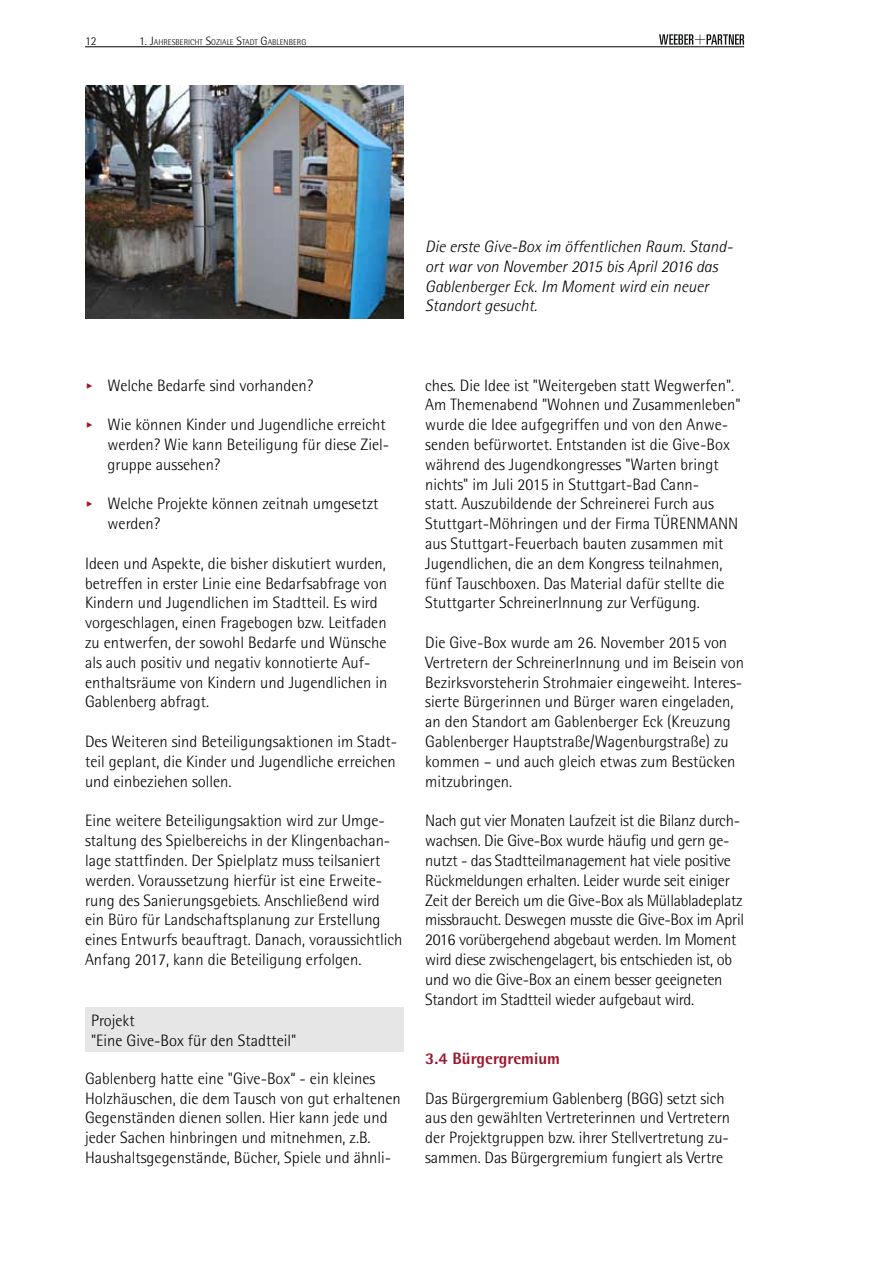
<style>
.page{position:relative;width:893px;height:1263px;background:#fff}
.page>*{position:absolute;margin:0;border:0;box-sizing:border-box;transform-origin:0 0}
.t1{font:300 16.5px/19.8px "AT Rotis Semi Sans";color:#000}
.t2{font:italic 300 16.5px/19.8px "AT Rotis Semi Sans";color:#000}
.t3{font:800 16.5px "AT Rotis Semi Sans";color:#9e152b}
.t4{font:300 12px "AT Rotis Semi Sans";color:#000}
.t5{font:300 8.4px "AT Rotis Semi Sans";color:#000}
.s1{font-size:12px}
</style>
<div class="page">
<svg style="left:659px;top:34px;width:85px;height:11px"></svg>
<hr style="left:85px;top:46px;width:659px;height:1px;background:#000">
<div style="left:85px;top:1008px;width:319px;height:44px;background:#e6e6e6"></div>
<img style="left:85px;top:85px;width:319px;height:234px">
<p class="t4" style="left:85px;top:34px;width:13px">12</p>
<p class="t5" style="left:139px;top:37px;width:168px"><span class="s1">1. J</span>AHRESBERICHT <span class="s1">S</span>OZIALE <span class="s1">S</span>TADT <span class="s1">G</span>ABLENBERG</p>
<p class="t2" style="left:425px;top:236px;width:309px">Die erste Give-Box im öffentlichen Raum. Stand&shy;ort war von November 2015 bis April 2016 das Gablenberger Eck. Im Moment wird ein neuer Standort gesucht.</p>
<p class="t1" style="left:108px;top:375px;width:207px">Welche Bedarfe sind vorhanden?</p>
<p class="t1" style="left:108px;top:415px;width:283px">Wie können Kinder und Jugendliche erreicht werden? Wie kann Beteiligung für diese Ziel&shy;gruppe aussehen?</p>
<p class="t1" style="left:108px;top:494px;width:272px">Welche Projekte können zeitnah umgesetzt werden?</p>
<p class="t1" style="left:85px;top:553px;width:304px">Ideen und Aspekte, die bisher diskutiert wurden, betreffen in erster Linie eine Bedarfsabfrage von Kindern und Jugendlichen im Stadtteil. Es wird vorgeschlagen, einen Fragebogen bzw. Leitfaden zu entwerfen, der sowohl Bedarfe und Wünsche als auch positiv und negativ konnotierte Auf&shy;enthaltsräume von Kindern und Jugendlichen in Gablenberg abfragt.</p>
<p class="t1" style="left:85px;top:732px;width:314px;text-align:justify">Des Weiteren sind Beteiligungsaktionen im Stadt&shy;teil geplant, die Kinder und Jugendliche erreichen und einbeziehen sollen.</p>
<p class="t1" style="left:85px;top:811px;width:319px">Eine weitere Beteiligungsaktion wird zur Umge&shy;staltung des Spielbereichs in der Klingenbachan&shy;lage stattfinden. Der Spielplatz muss teilsaniert werden. Voraussetzung hierfür ist eine Erweite&shy;rung des Sanierungsgebiets. Anschließend wird ein Büro für Landschaftsplanung zur Erstellung eines Entwurfs beauftragt. Danach, voraussichtlich Anfang 2017, kann die Beteiligung erfolgen.</p>
<p class="t1" style="left:91px;top:1011px;width:207px">Projekt<br>"Eine Give-Box für den Stadtteil"</p>
<p class="t1" style="left:85px;top:1068px;width:317px">Gablenberg hatte eine "Give-Box“ - ein kleines Holzhäuschen, die dem Tausch von gut erhaltenen Gegenständen dienen sollen. Hier kann jede und jeder Sachen hinbringen und mitnehmen, z.B.<br>Haushaltsgegenstände, Bücher, Spiele und ähnli-</p>
<p class="t1" style="left:425px;top:375px;width:317px">ches. Die Idee ist "Weitergeben statt Wegwerfen".<br>Am Themenabend "Wohnen und Zusammenleben" wurde die Idee aufgegriffen und von den Anwe&shy;senden befürwortet. Entstanden ist die Give-Box während des Jugendkongresses "Warten bringt nichts" im Juli 2015 in Stuttgart-Bad Cann-<br>statt. Auszubildende der Schreinerei Furch aus Stuttgart-Möhringen und der Firma TÜRENMANN aus Stuttgart-Feuerbach bauten zusammen mit Jugendlichen, die an dem Kongress teilnahmen, fünf Tauschboxen. Das Material dafür stellte die Stuttgarter SchreinerInnung zur Verfügung.</p>
<p class="t1" style="left:425px;top:633px;width:320px">Die Give-Box wurde am 26. November 2015 von Vertretern der SchreinerInnung und im Beisein von Bezirksvorsteherin Strohmaier eingeweiht. Interes&shy;sierte Bürgerinnen und Bürger waren eingeladen, an den Standort am Gablenberger Eck (Kreuzung Gablenberger Hauptstraße/Wagenburgstraße) zu kommen – und auch gleich etwas zum Bestücken mitzubringen.</p>
<p class="t1" style="left:425px;top:811px;width:320px">Nach gut vier Monaten Laufzeit ist die Bilanz durch&shy;wachsen. Die Give-Box wurde häufig und gern ge&shy;nutzt - das Stadtteilmanagement hat viele positive Rückmeldungen erhalten. Leider wurde seit einiger Zeit der Bereich um die Give-Box als Müllabladeplatz missbraucht. Deswegen musste die Give-Box im April 2016 vorübergehend abgebaut werden. Im Moment wird diese zwischengelagert, bis entschieden ist, ob und wo die Give-Box an einem besser geeigneten Standort im Stadtteil wieder aufgebaut wird.</p>
<p class="t3" style="left:425px;top:1048px;width:136px">3.4 Bürgergremium</p>
<p class="t1" style="left:425px;top:1088px;width:306px">Das Bürgergremium Gablenberg (BGG) setzt sich aus den gewählten Vertreterinnen und Vertretern der Projektgruppen bzw. ihrer Stellvertretung zu&shy;sammen. Das Bürgergremium fungiert als Vertre</p>
</div>
